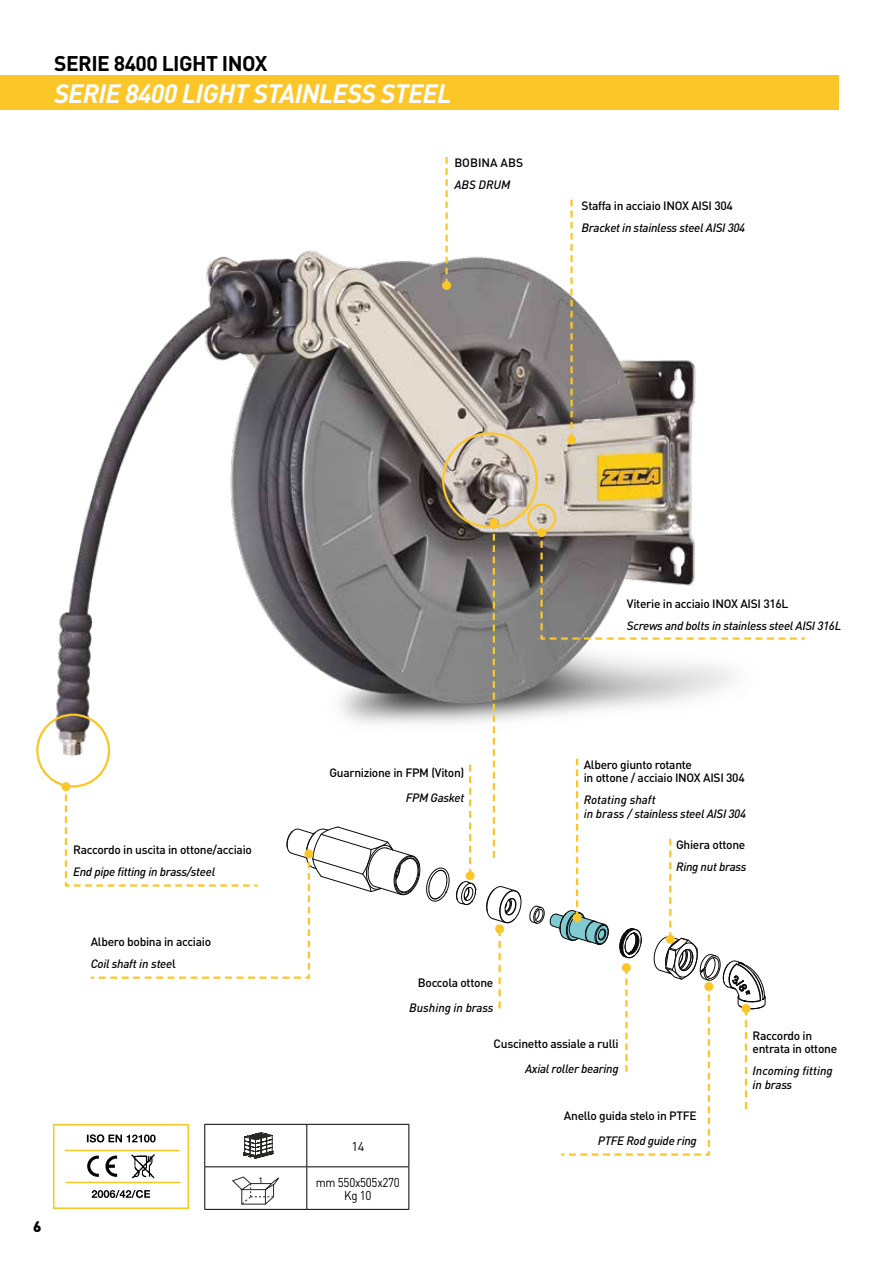
<style>
.page{position:relative;width:893px;height:1263px;background:#fff}
.page>*{position:absolute;margin:0;border:0;box-sizing:border-box;transform-origin:0 0}
.t1{font:italic 700 26.25px "DIN";letter-spacing:-.025em;color:#fff}
.t2{font:700 21px "DIN";letter-spacing:-.025em;color:#000}
.t3{font:900 15px "DIN";color:#000}
.t4{font:12.75px/12.8px "DIN";letter-spacing:-.025em;color:#000;text-align:center;scale:.9 1}
.t5{font:12.75px "DIN";letter-spacing:-.025em;color:#000}
.t6{font:500 12px/13.5px "DIN";letter-spacing:-.025em;color:#000}
.t7{font:italic 500 12px/13.5px "DIN";letter-spacing:-.025em;color:#000}
.t8{font:italic 500 12px/13.5px "DIN";color:#000}
.t9{font:500 12px "DIN";color:#000}
.t10{font:8.25px "Helvetica Neue";color:#000}
.s1{font-style:italic}
</style>
<div class="page">
<div style="left:0;top:75px;width:839px;height:34px;background:#fdc628"></div>
<hr style="left:204px;top:1124px;width:103px;height:1px;background:#000">
<hr style="left:204px;top:1125px;width:1px;height:41px;background:#000">
<hr style="left:307px;top:1124px;width:102px;height:1px;background:#000">
<hr style="left:306px;top:1125px;width:1px;height:41px;background:#000">
<hr style="left:408px;top:1125px;width:1px;height:41px;background:#000">
<hr style="left:204px;top:1166px;width:103px;height:1px;background:#000">
<hr style="left:204px;top:1167px;width:1px;height:42px;background:#000">
<hr style="left:307px;top:1166px;width:102px;height:1px;background:#000">
<hr style="left:306px;top:1167px;width:1px;height:42px;background:#000">
<hr style="left:408px;top:1167px;width:1px;height:42px;background:#000">
<hr style="left:204px;top:1209px;width:103px;height:1px;background:#000">
<hr style="left:307px;top:1209px;width:102px;height:1px;background:#000">
<svg style="left:232px;top:1176px;width:47px;height:29px"></svg>
<svg style="left:243px;top:1132px;width:30px;height:26px"></svg>
<div style="left:53px;top:1124px;width:136px;height:85px;border:2px solid #fdc628"></div>
<hr style="left:66px;top:1182px;width:115px;height:1px;background:#fdc628">
<hr style="left:65px;top:1150px;width:115px;height:1px;background:#fdc628">
<img style="left:131px;top:1154px;width:24px;height:25px">
<svg style="left:92px;top:1190px;width:58px;height:8px"></svg>
<svg style="left:87px;top:1134px;width:69px;height:8px"></svg>
<svg style="left:87px;top:1155px;width:12px;height:22px"></svg>
<svg style="left:105px;top:1155px;width:12px;height:22px"></svg>
<img style="left:36px;top:250px;width:697px;height:515px">
<svg style="left:486px;top:886px;width:35px;height:37px"></svg>
<svg style="left:426px;top:868px;width:23px;height:33px"></svg>
<svg style="left:570px;top:200px;width:3px;height:235px"></svg>
<div style="left:567px;top:435px;width:9px;height:9px;background:#fdc628;border-radius:50%"></div>
<svg style="left:539px;top:530px;width:266px;height:111px"></svg>
<div style="left:537px;top:528px;width:9px;height:9px;background:#fdc628;border-radius:50%"></div>
<svg style="left:61px;top:782px;width:9px;height:9px"></svg>
<div style="left:527px;top:504px;width:29px;height:29px;border:2px solid #fdc628;border-radius:50%"></div>
<div style="left:442px;top:432px;width:96px;height:96px;border:2px solid #fdc628;border-radius:50%"></div>
<div style="left:36px;top:714px;width:74px;height:73px;border:2px solid #fdc628;border-radius:50%"></div>
<svg style="left:493px;top:527px;width:2px;height:331px"></svg>
<div style="left:489px;top:518px;width:9px;height:9px;background:#fdc628;border-radius:50%"></div>
<svg style="left:456px;top:765px;width:20px;height:140px"></svg>
<div style="left:466px;top:871px;width:9px;height:9px;background:#fdc628;border-radius:50%"></div>
<svg style="left:498px;top:933px;width:3px;height:75px"></svg>
<div style="left:495px;top:924px;width:9px;height:9px;background:#fdc628;border-radius:50%"></div>
<svg style="left:445px;top:157px;width:3px;height:124px"></svg>
<div style="left:442px;top:281px;width:9px;height:9px;background:#fdc628;border-radius:50%"></div>
<svg style="left:64px;top:784px;width:356px;height:195px"></svg>
<div style="left:304px;top:849px;width:9px;height:9px;background:#fdc628;border-radius:50%"></div>
<svg style="left:530px;top:759px;width:235px;height:397px"></svg>
<div style="left:666px;top:935px;width:9px;height:9px;background:#fdc628;border-radius:50%"></div>
<h2 class="t2" style="left:54px;top:50px;width:215px">SERIE 8400 LIGHT INOX</h2>
<h1 class="t1" style="left:54px;top:77px;width:399px">SERIE 8400 LIGHT STAINLESS STEEL</h1>
<p class="t9" style="left:454px;top:155px;width:70px">BOBINA ABS</p>
<p class="t7" style="left:454px;top:178px;width:58px">ABS DRUM</p>
<p class="t6" style="left:582px;top:199px;width:153px">Staffa in acciaio INOX AISI 304</p>
<p class="t7" style="left:582px;top:221px;width:165px">Bracket in stainless steel AISI 304</p>
<p class="t6" style="left:73px;top:842px;width:180px">Raccordo in uscita in ottone/acciaio</p>
<p class="t7" style="left:73px;top:864px;width:144px">End pipe fitting in brass/steel</p>
<p class="t6" style="left:91px;top:930px;width:122px;line-height:22px">Albero bobina in acciaio<br><span class="s1">Coil shaft in stee</span>l</p>
<p class="t3" style="left:33px;top:1217px;width:10px">6</p>
<p class="t10" style="left:259px;top:1174px;width:6px">1</p>
<p class="t6" style="left:329px;top:765px;width:137px">Guarnizione in FPM (Viton)</p>
<p class="t7" style="left:406px;top:790px;width:60px">FPM Gasket</p>
<p class="t6" style="left:418px;top:975px;width:77px">Boccola ottone</p>
<p class="t8" style="left:409px;top:1000px;width:86px">Bushing in brass</p>
<p class="t6" style="left:627px;top:597px;width:163px">Viterie in acciaio INOX AISI 316L</p>
<p class="t7" style="left:627px;top:619px;width:216px">Screws and bolts in stainless steel AISI 316L</p>
<p class="t6" style="left:584px;top:757px;width:163px">Albero giunto rotante<br>in ottone / acciaio INOX AISI 304</p>
<p class="t7" style="left:584px;top:793px;width:164px">Rotating shaft<br>in brass / stainless steel AISI 304</p>
<p class="t6" style="left:676px;top:837px;width:71px">Ghiera ottone</p>
<p class="t7" style="left:676px;top:860px;width:72px">Ring nut brass</p>
<p class="t5" style="left:351px;top:1138px;width:14px">14</p>
<p class="t4" style="left:316px;top:1176px;width:95px">mm 550x505x270<br>Kg 10</p>
<p class="t6" style="left:494px;top:1036px;width:127px">Cuscinetto assiale a rulli</p>
<p class="t7" style="left:525px;top:1061px;width:95px">Axial roller bearing</p>
<p class="t6" style="left:564px;top:1108px;width:134px">Anello guida stelo in PTFE</p>
<p class="t7" style="left:598px;top:1133px;width:100px">PTFE Rod guide ring</p>
<p class="t6" style="left:753px;top:1028px;width:86px">Raccordo in entrata in ottone</p>
<p class="t8" style="left:753px;top:1064px;width:82px">Incoming fitting in brass</p>
</div>
